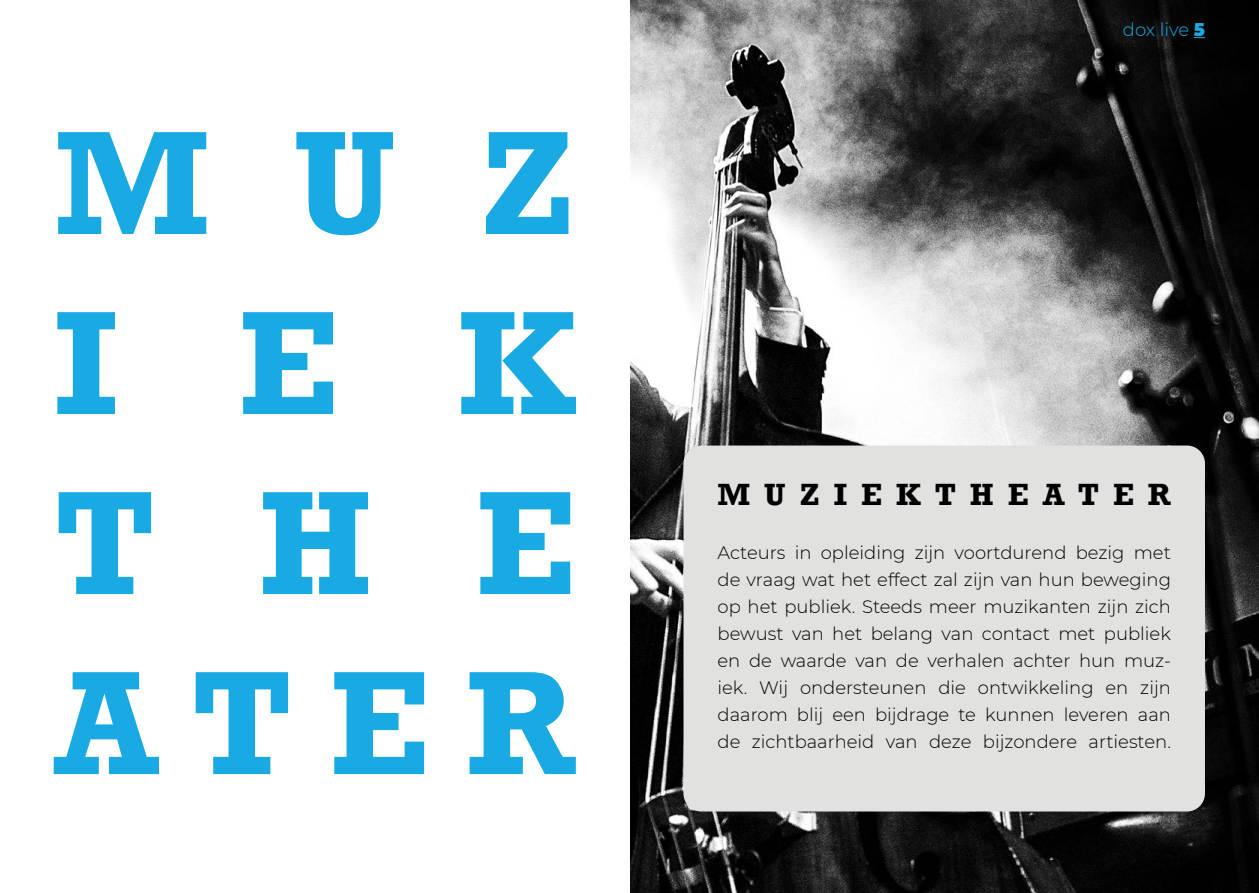
<style>
.page{position:relative;width:1259px;height:893px;background:#fff}
.page>*{position:absolute;margin:0;border:0;box-sizing:border-box;transform-origin:0 0}
.t1{font:700 150px/180px "Rockwell";letter-spacing:.555em;color:#1aaae3;text-align:justify}
.t2{font:700 31.5px "Rockwell";letter-spacing:.44em;color:#000}
.t3{font:300 18px/27px "Montserrat";color:#000;text-align:justify}
.t4{font:300 18px "Montserrat";color:#1aaae3}
.s1{font-weight:900}
</style>
<div class="page">
<img style="left:630px;top:0;width:629px;height:893px">
<svg style="left:1193px;top:37px;width:12px;height:1px"></svg>
<div style="left:683px;top:446px;width:522px;height:365px;background:#e1e1e0;border-radius:18px"></div>
<h1 class="t1" style="left:54px;top:94px;width:523px">MUZ IEK THE ATER</h1>
<p class="t4" style="left:1123px;top:18px;width:84px">dox live <span class="s1">5</span></p>
<h2 class="t2" style="left:717px;top:475px;width:455px">MUZIEKTHEATER</h2>
<p class="t3" style="left:717px;top:538px;width:455px">Acteurs in opleiding zijn voortdurend bezig met de vraag wat het effect zal zijn van hun beweging op het publiek. Steeds meer muzikanten zijn zich bewust van het belang van contact met publiek en de waarde van de verhalen achter hun muz&shy;iek. Wij ondersteunen die ontwikkeling en zijn daarom blij een bijdrage te kunnen leveren aan de zichtbaarheid van deze bijzondere artiesten.</p>
</div>
